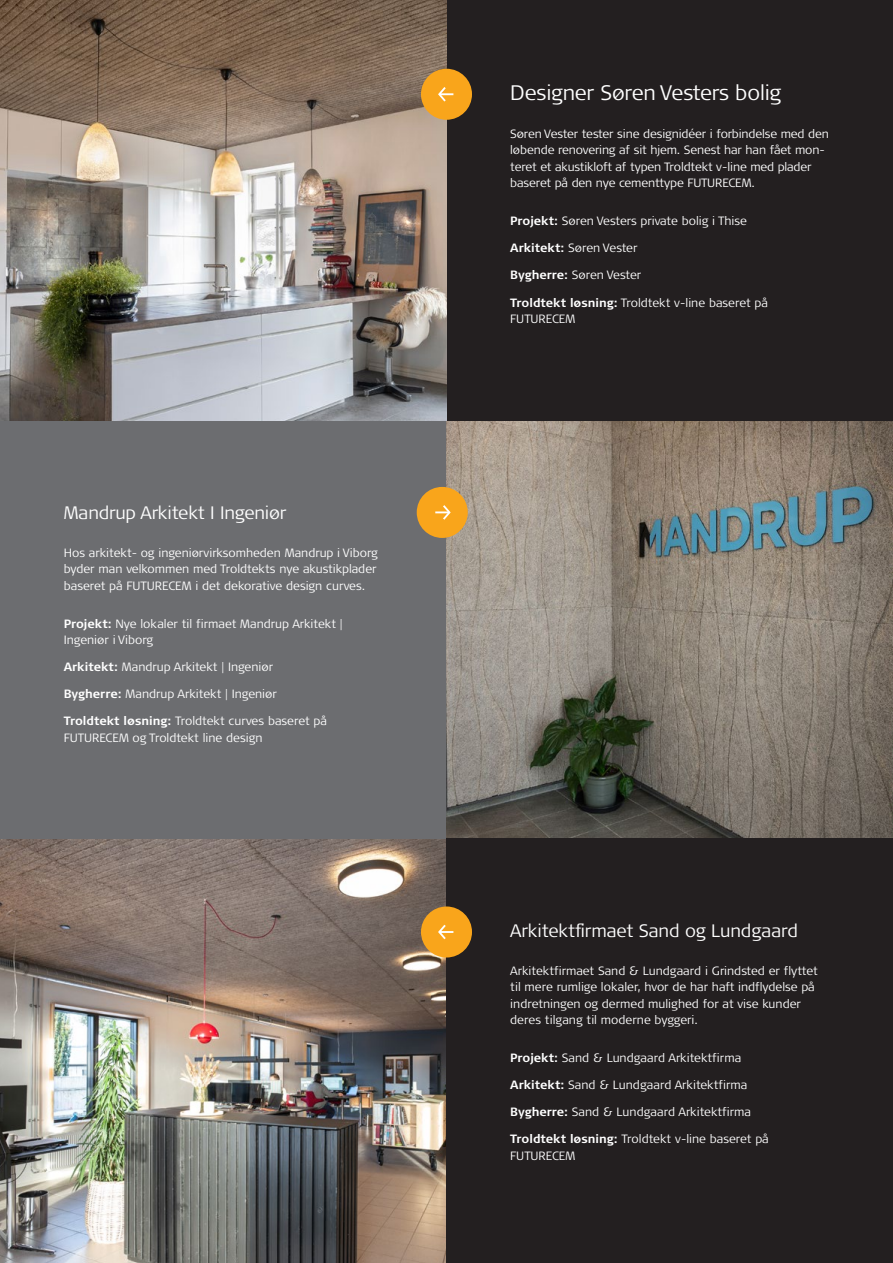
<style>
.page{position:relative;width:893px;height:1263px;background:#fff}
.page>*{position:absolute;margin:0;border:0;box-sizing:border-box;transform-origin:0 0}
.Rubrik_boks{font:300 21px "Signa Pro";letter-spacing:-.01em;color:#fff}
.Rubrik_boks-2{font:300 18px "Signa Pro";letter-spacing:-.01em;color:#fff}
.t1{font:300 12px/16.5px "Signa Pro";color:#fff}
.s1{font-weight:700}
</style>
<div class="page">
<img style="left:0;top:839px;width:446px;height:424px">
<div style="left:0;top:421px;width:446px;height:418px;background:#6c6d70"></div>
<div style="left:446px;top:0;width:447px;height:421px;background:#231f20"></div>
<img style="left:0;top:0;width:446px;height:421px">
<img style="left:446px;top:421px;width:447px;height:418px">
<div style="left:446px;top:839px;width:447px;height:424px;background:#231f20"></div>
<div style="left:417px;top:487px;width:51px;height:51px;background:#f9a51b;border-radius:50%"></div>
<svg style="left:435px;top:505px;width:16px;height:15px"></svg>
<div style="left:421px;top:69px;width:51px;height:51px;background:#f9a51b;border-radius:50%"></div>
<svg style="left:438px;top:87px;width:15px;height:15px"></svg>
<div style="left:421px;top:906px;width:51px;height:51px;background:#f9a51b;border-radius:50%"></div>
<svg style="left:438px;top:924px;width:15px;height:16px"></svg>
<p class="Rubrik_boks-2" style="left:64px;top:500px;width:224px">Mandrup Arkitekt I Ingeniør</p>
<p class="t1" style="left:64px;top:544px;width:316px;text-align:justify">Hos arkitekt- og ingeniørvirksomheden Mandrup i Viborg byder man velkommen med Troldtekts nye akustikplader baseret på FUTURECEM i det dekorative design curves.</p>
<p class="t1" style="left:64px;top:614px;width:280px"><span class="s1">Projekt:</span> Nye lokaler til firmaet Mandrup Arkitekt |<br>Ingeniør i Viborg</p>
<p class="t1" style="left:64px;top:658px;width:211px"><span class="s1">Arkitekt:</span> Mandrup Arkitekt | Ingeniør</p>
<p class="t1" style="left:64px;top:685px;width:215px"><span class="s1">Bygherre:</span> Mandrup Arkitekt | Ingeniør</p>
<p class="t1" style="left:64px;top:712px;width:265px"><span class="s1">Troldtekt løsning:</span> Troldtekt curves baseret på<br>FUTURECEM og Troldtekt line design</p>
<p class="Rubrik_boks" style="left:510px;top:78px;width:272px">Designer Søren Vesters bolig</p>
<p class="t1" style="left:510px;top:125px;width:320px">Søren Vester tester sine designidéer i forbindelse med den løbende renovering af sit hjem. Senest har han fået mon&shy;teret et akustikloft af typen Troldtekt v-line med plader baseret på den nye cementtype FUTURECEM.</p>
<p class="t1" style="left:510px;top:212px;width:238px"><span class="s1">Projekt:</span> Søren Vesters private bolig i Thise</p>
<p class="t1" style="left:510px;top:239px;width:129px"><span class="s1">Arkitekt:</span> Søren Vester</p>
<p class="t1" style="left:510px;top:266px;width:132px"><span class="s1">Bygherre:</span> Søren Vester</p>
<p class="t1" style="left:510px;top:294px;width:259px"><span class="s1">Troldtekt løsning:</span> Troldtekt v-line baseret på<br>FUTURECEM</p>
<p class="Rubrik_boks-2" style="left:510px;top:918px;width:289px">Arkitektfirmaet Sand og Lundgaard</p>
<p class="t1" style="left:510px;top:962px;width:309px">Arkitektfirmaet Sand &amp; Lundgaard i Grindsted er flyttet til mere rumlige lokaler, hvor de har haft indflydelse på indretningen og dermed mulighed for at vise kunder deres tilgang til moderne byggeri.</p>
<p class="t1" style="left:510px;top:1049px;width:232px"><span class="s1">Projekt:</span> Sand &amp; Lundgaard Arkitektfirma</p>
<p class="t1" style="left:510px;top:1076px;width:239px"><span class="s1">Arkitekt:</span> Sand &amp; Lundgaard Arkitektfirma</p>
<p class="t1" style="left:510px;top:1103px;width:242px"><span class="s1">Bygherre:</span> Sand &amp; Lundgaard Arkitektfirma</p>
<p class="t1" style="left:510px;top:1130px;width:260px"><span class="s1">Troldtekt løsning:</span> Troldtekt v-line baseret på<br>FUTURECEM</p>
</div>
